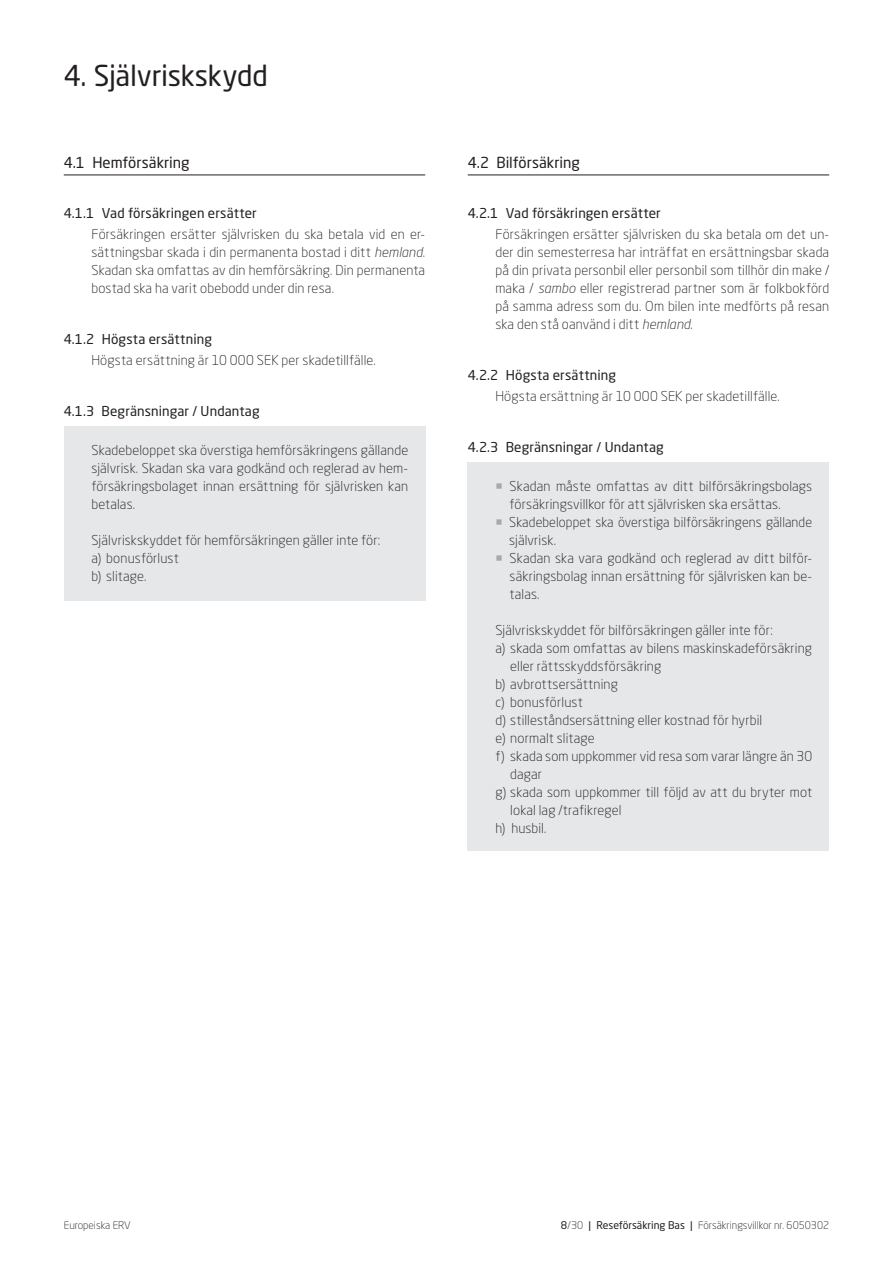
<style>
.page{position:relative;width:893px;height:1263px;background:#fff}
.page>*{position:absolute;margin:0;border:0;box-sizing:border-box;transform-origin:0 0}
.Kapitel{font:28.5px "Neo Sans W1 G";letter-spacing:-.01em;color:#231f20}
.Mellemrubrik_m__stre{font:15px "Neo Sans W1 G";color:#231f20}
.Brød_m__indryk{font:300 13.5px/18px "Neo Sans W1 G";letter-spacing:.01em;color:#231f20;text-align:justify}
.Brød_m__indryk_-_box{font:300 13.5px/18px "Neo Sans W1 G";letter-spacing:.01em;color:#231f20}
.Niveau_2{font:13.5px "Neo Sans W1 G";letter-spacing:.01em;color:#231f20}
.Niveau_2__under_mell{font:13.5px "Neo Sans W1 G";letter-spacing:.01em;color:#231f20}
.t1{font:300 10.5px "Neo Sans W1 G";color:#231f20}
.s1{font-family:"Neo Sans Pro";font-style:italic}
.s2{color:#a8a9ad}
.s3{font-weight:400}
</style>
<div class="page">
<div style="left:468px;top:463px;width:361px;height:388px;background:#e6e7e9"></div>
<div style="left:64px;top:427px;width:361px;height:174px;background:#e6e7e9"></div>
<hr style="left:64px;top:175px;width:361px;height:1px;background:#231f20">
<hr style="left:468px;top:175px;width:361px;height:1px;background:#231f20">
<p class="Kapitel" style="left:64px;top:58px;width:206px">4. Självriskskydd</p>
<p class="Mellemrubrik_m__stre" style="left:64px;top:153px;width:127px">4.1 Hemförsäkring</p>
<p class="Niveau_2__under_mell" style="left:64px;top:205px;width:194px">4.1.1 Vad försäkringen ersätter</p>
<p class="Brød_m__indryk" style="left:91px;top:225px;width:335px">Försäkringen ersätter självrisken du ska betala vid en er&shy;sättningsbar skada i din permanenta bostad i ditt <span class="s1">hemland</span>.<br>Skadan ska omfattas av din hemförsäkring. Din permanenta bostad ska ha varit obebodd under din resa.</p>
<p class="Niveau_2" style="left:64px;top:331px;width:150px">4.1.2 Högsta ersättning</p>
<p class="Brød_m__indryk" style="left:91px;top:351px;width:286px">Högsta ersättning är 10 000 SEK per skadetillfälle.</p>
<p class="Niveau_2" style="left:64px;top:403px;width:197px">4.1.3 Begränsningar / Undantag</p>
<p class="Brød_m__indryk_-_box" style="left:91px;top:441px;width:318px;text-align:justify">Skadebeloppet ska överstiga hemförsäkringens gällande självrisk. Skadan ska vara godkänd och reglerad av hem&shy;försäkringsbolaget innan ersättning för självrisken kan betalas.</p>
<p class="Brød_m__indryk_-_box" style="left:91px;top:531px;width:290px">Självriskskyddet för hemförsäkringen gäller inte för:</p>
<p class="Brød_m__indryk_-_box" style="left:91px;top:549px;width:89px">a) bonusförlust</p>
<p class="Brød_m__indryk_-_box" style="left:91px;top:567px;width:57px">b) slitage.</p>
<p class="Mellemrubrik_m__stre" style="left:468px;top:153px;width:114px">4.2 Bilförsäkring</p>
<p class="Niveau_2__under_mell" style="left:468px;top:205px;width:195px">4.2.1 Vad försäkringen ersätter</p>
<p class="Brød_m__indryk" style="left:495px;top:225px;width:335px">Försäkringen ersätter självrisken du ska betala om det un&shy;der din semesterresa har inträffat en ersättningsbar skada på din privata personbil eller personbil som tillhör din make / maka / <span class="s1">sambo</span> eller registrerad partner som är folkbokförd på samma adress som du. Om bilen inte medförts på resan ska den stå oanvänd i ditt <span class="s1">hemland</span>.</p>
<p class="Niveau_2" style="left:468px;top:367px;width:150px">4.2.2 Högsta ersättning</p>
<p class="Brød_m__indryk" style="left:495px;top:387px;width:286px">Högsta ersättning är 10 000 SEK per skadetillfälle.</p>
<p class="Niveau_2" style="left:468px;top:439px;width:197px">4.2.3 Begränsningar / Undantag</p>
<p class="Brød_m__indryk" style="left:510px;top:477px;width:304px;text-indent:-14px"><span class="s2">○</span> Skadan måste omfattas av ditt bilförsäkringsbolags försäkringsvillkor för att självrisken ska ersättas.</p>
<p class="Brød_m__indryk" style="left:509px;top:513px;width:304px;text-indent:-14px"><span class="s2">○</span> Skadebeloppet ska överstiga bilförsäkringens gällande självrisk.</p>
<p class="Brød_m__indryk" style="left:510px;top:549px;width:304px;text-indent:-14px"><span class="s2">○</span> Skadan ska vara godkänd och reglerad av ditt bilför&shy;säkringsbolag innan ersättning för självrisken kan be&shy;talas.</p>
<p class="Brød_m__indryk_-_box" style="left:495px;top:621px;width:279px">Självriskskyddet för bilförsäkringen gäller inte för:</p>
<p class="Brød_m__indryk_-_box" style="left:510px;top:639px;width:303px;text-indent:-15px">a) skada som omfattas av bilens maskinskadeförsäkring eller rättsskyddsförsäkring</p>
<p class="Brød_m__indryk_-_box" style="left:495px;top:675px;width:124px">b) avbrottsersättning</p>
<p class="Brød_m__indryk_-_box" style="left:495px;top:693px;width:89px">c) bonusförlust</p>
<p class="Brød_m__indryk_-_box" style="left:495px;top:711px;width:268px">d) stilleståndsersättning eller kostnad för hyrbil</p>
<p class="Brød_m__indryk_-_box" style="left:495px;top:729px;width:101px">e) normalt slitage</p>
<p class="Brød_m__indryk_-_box" style="left:510px;top:747px;width:303px;text-indent:-15px">f) skada som uppkommer vid resa som varar längre än 30 dagar</p>
<p class="Brød_m__indryk_-_box" style="left:510px;top:783px;width:303px;text-indent:-15px">g) skada som uppkommer till följd av att du bryter mot lokal lag /trafikregel</p>
<p class="Brød_m__indryk_-_box" style="left:495px;top:819px;width:53px">h) husbil.</p>
<p class="t1" style="left:64px;top:1219px;width:69px">Europeiska ERV</p>
<p class="t1" style="left:561px;top:1219px;width:270px"><span class="s3">8</span>/30 <span class="s3">| Reseförsäkring Bas |</span> Försäkringsvillkor nr. 6050302</p>
</div>
